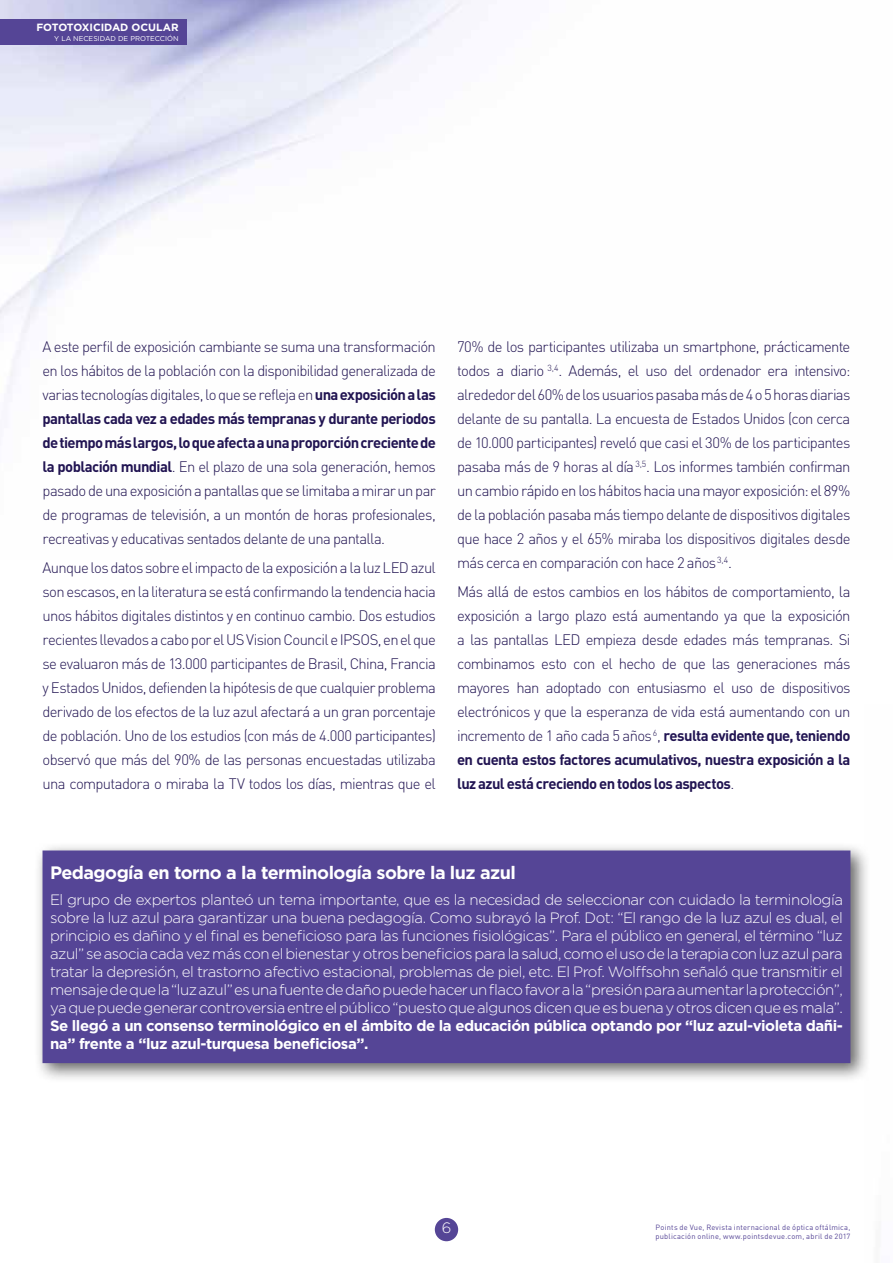
<style>
.page{position:relative;width:893px;height:1263px;background:#fff}
.page>*{position:absolute;margin:0;border:0;box-sizing:border-box;transform-origin:0 0}
.t1{font:700 18px "Gotham";letter-spacing:-.03em;color:#fff}
.t2{font:300 15px/24px "DIN";letter-spacing:-.045em;color:#211452;text-align:justify}
.t3{font:300 15px/18px "Gotham";letter-spacing:-.03em;color:#fff;text-align:justify}
.t4{font:700 15px/18px "Gotham";letter-spacing:-.03em;color:#fff}
.t5{font:700 10.5px "Gotham";color:#fff}
.t6{font:7.5px/9px "DIN";letter-spacing:.025em;color:#554596}
.t7{font:7.05px "Gotham";color:#fff}
.s1{font-weight:700}
</style>
<div class="page">
<div style="left:435px;top:1218px;width:23px;height:23px;background:#554596;border-radius:50%"></div>
<div style="left:0;top:19px;width:187px;height:26px;background:#554596"></div>
<div style="left:34px;top:842px;width:837px;height:241px;background:#000;opacity:.6"></div>
<div style="left:50px;top:857px;width:793px;height:33px;background:#554596"></div>
<div style="left:50px;top:886px;width:793px;height:30px;background:#554596"></div>
<div style="left:50px;top:904px;width:793px;height:30px;background:#554596"></div>
<div style="left:50px;top:922px;width:793px;height:30px;background:#554596"></div>
<div style="left:50px;top:940px;width:793px;height:30px;background:#554596"></div>
<div style="left:50px;top:958px;width:793px;height:30px;background:#554596"></div>
<div style="left:50px;top:976px;width:793px;height:30px;background:#554596"></div>
<div style="left:50px;top:994px;width:793px;height:30px;background:#554596"></div>
<div style="left:50px;top:1012px;width:793px;height:30px;background:#554596"></div>
<div style="left:50px;top:1028px;width:793px;height:33px;background:#554596"></div>
<div style="left:43px;top:850px;width:807px;height:213px;border:8px solid #554596"></div>
<p class="t5" style="left:36px;top:20px;width:144px">FOTOTOXICIDAD OCULAR</p>
<p class="t7" style="left:54px;top:34px;width:126px">Y LA NECESIDAD DE PROTECCIÓN</p>
<p class="t2" style="left:43px;top:335px;width:395px">A este perfil de exposición cambiante se suma una transformación en los hábitos de la población con la disponibilidad generalizada de varias tecnologías digitales, lo que se refleja en <span class="s1">una exposición a las pantallas cada vez a edades más tempranas y durante periodos de tiempo más largos, lo que afecta a una proporción creciente de la población mundial</span>. En el plazo de una sola generación, hemos pasado de una exposición a pantallas que se limitaba a mirar un par de programas de televisión, a un montón de horas profesionales, recreativas y educativas sentados delante de una pantalla.</p>
<p class="t2" style="left:43px;top:555px;width:395px">Aunque los datos sobre el impacto de la exposición a la luz LED azul son escasos, en la literatura se está confirmando la tendencia hacia unos hábitos digitales distintos y en continuo cambio. Dos estudios recientes llevados a cabo por el US Vision Council e IPSOS, en el que se evaluaron más de 13.000 participantes de Brasil, China, Francia y Estados Unidos, defienden la hipótesis de que cualquier problema derivado de los efectos de la luz azul afectará a un gran porcentaje de población. Uno de los estudios (con más de 4.000 participantes) observó que más del 90% de las personas encuestadas utilizaba una computadora o miraba la TV todos los días, mientras que el</p>
<p class="t2" style="left:457px;top:335px;width:395px">70% de los participantes utilizaba un smartphone, prácticamente todos a diario <sup>3,4</sup>. Además, el uso del ordenador era intensivo: alrededor del 60% de los usuarios pasaba más de 4 o 5 horas diarias delante de su pantalla. La encuesta de Estados Unidos (con cerca de 10.000 participantes) reveló que casi el 30% de los participantes pasaba más de 9 horas al día <sup>3,5</sup>. Los informes también confirman un cambio rápido en los hábitos hacia una mayor exposición: el 89% de la población pasaba más tiempo delante de dispositivos digitales que hace 2 años y el 65% miraba los dispositivos digitales desde más cerca en comparación con hace 2 años <sup>3,4</sup>.</p>
<p class="t2" style="left:457px;top:579px;width:395px">Más allá de estos cambios en los hábitos de comportamiento, la exposición a largo plazo está aumentando ya que la exposición a las pantallas LED empieza desde edades más tempranas. Si combinamos esto con el hecho de que las generaciones más mayores han adoptado con entusiasmo el uso de dispositivos electrónicos y que la esperanza de vida está aumentando con un incremento de 1 año cada 5 años <sup>6</sup>, <span class="s1">resulta evidente que, teniendo en cuenta estos factores acumulativos, nuestra exposición a la luz azul está creciendo en todos los aspectos</span>.</p>
<p class="t1" style="left:50px;top:860px;width:467px">Pedagogía en torno a la terminología sobre la luz azul</p>
<p class="t3" style="left:50px;top:890px;width:794px">El grupo de expertos planteó un tema importante, que es la necesidad de seleccionar con cuidado la terminología sobre la luz azul para garantizar una buena pedagogía. Como subrayó la Prof. Dot: “El rango de la luz azul es dual, el principio es dañino y el final es beneficioso para las funciones fisiológicas”. Para el público en general, el término “luz azul” se asocia cada vez más con el bienestar y otros beneficios para la salud, como el uso de la terapia con luz azul para tratar la depresión, el trastorno afectivo estacional, problemas de piel, etc. El Prof. Wolffsohn señaló que transmitir el mensaje de que la “luz azul” es una fuente de daño puede hacer un flaco favor a la “presión para aumentar la protección”, ya que puede generar controversia entre el público “puesto que algunos dicen que es buena y otros dicen que es mala”.</p>
<p class="t4" style="left:50px;top:1017px;width:794px">Se llegó a un consenso terminológico en el ámbito de la educación pública optando por “luz azul-violeta dañi&shy;na” frente a “luz azul-turquesa beneficiosa”.</p>
<p class="t3" style="left:442px;top:1218px;width:11px">6</p>
<p class="t6" style="left:656px;top:1222px;width:196px">Points de Vue, Revista internacional de óptica oftálmica, publicación online, www.pointsdevue.com, abril de 2017</p>
</div>
